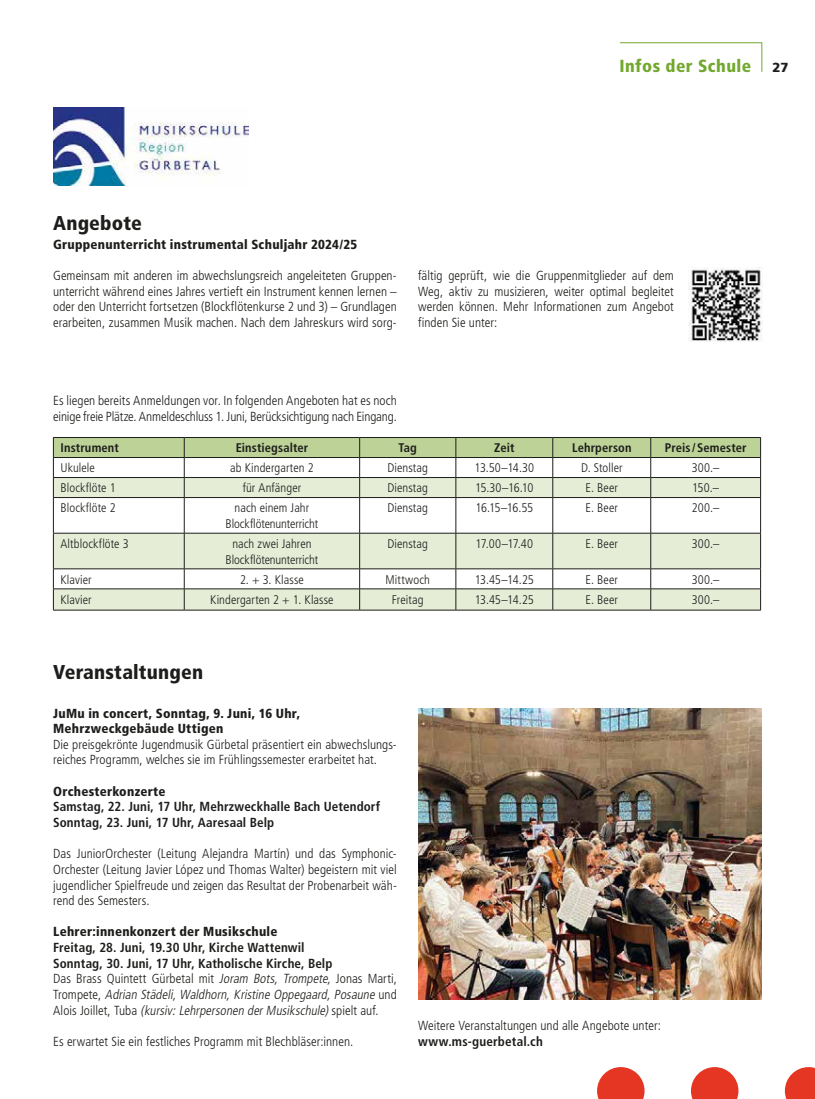
<style>
.page{position:relative;width:815px;height:1099px;background:#fff}
.page>*{position:absolute;margin:0;border:0;box-sizing:border-box;transform-origin:0 0}
.t1{font:900 condensed 20px "Frutiger LT Std";letter-spacing:.01em;color:#1d1d1b}
.t2{font:900 condensed 17.5px "Frutiger LT Std";letter-spacing:.025em;color:#72a82d}
.t3{font:300 condensed 13.12px/15.6px "Frutiger LT Std";letter-spacing:.005em;color:#1d1d1b;text-align:justify}
.t4{font:italic 300 condensed 13.12px/15.6px "Frutiger LT Std";color:#1d1d1b}
.t5{font:900 condensed 13.12px/15.6px "Frutiger LT Std";letter-spacing:.02em;color:#1d1d1b}
.t6{font:700 condensed 13.12px/15.6px "Frutiger LT Std";letter-spacing:.01em;color:#1d1d1b}
.t7{font:300 condensed 12.5px/15.6px "Frutiger LT Std";letter-spacing:.005em;color:#1d1d1b;text-align:center}
.t8{font:700 condensed 12.5px "Frutiger LT Std";letter-spacing:.01em;color:#1d1d1b}
.s1{font-stretch:normal;font-size:13.12px;color:#1d1d1b}
.s2{font-weight:700;font-style:normal}
.s3{font-style:normal}
</style>
<div class="page">
<hr style="left:620px;top:42px;width:142px;height:1px;background:#72a82d">
<svg style="left:691px;top:1067px;width:47px;height:31px"></svg>
<svg style="left:785px;top:1067px;width:30px;height:31px"></svg>
<svg style="left:597px;top:1067px;width:48px;height:31px"></svg>
<svg style="left:761px;top:43px;width:1px;height:29px"></svg>
<img style="left:418px;top:708px;width:344px;height:291px">
<img style="left:53px;top:108px;width:195px;height:77px">
<svg style="left:54px;top:498px;width:706px;height:112px;fill:#e5edd7"></svg>
<svg style="left:53px;top:437px;width:708px;height:60px"></svg>
<hr style="left:53px;top:498px;width:1px;height:35px;background:#1d1d1b">
<hr style="left:53px;top:497px;width:131px;height:1px;background:#1d1d1b">
<hr style="left:184px;top:498px;width:1px;height:35px;background:#1d1d1b">
<hr style="left:184px;top:497px;width:176px;height:1px;background:#1d1d1b">
<hr style="left:360px;top:497px;width:96px;height:1px;background:#1d1d1b">
<hr style="left:456px;top:497px;width:97px;height:1px;background:#1d1d1b">
<hr style="left:553px;top:497px;width:98px;height:1px;background:#1d1d1b">
<hr style="left:651px;top:497px;width:110px;height:1px;background:#1d1d1b">
<hr style="left:359px;top:498px;width:1px;height:35px;background:#1d1d1b">
<hr style="left:456px;top:498px;width:1px;height:35px;background:#1d1d1b">
<hr style="left:553px;top:498px;width:1px;height:35px;background:#1d1d1b">
<hr style="left:650px;top:498px;width:1px;height:35px;background:#1d1d1b">
<hr style="left:760px;top:498px;width:1px;height:35px;background:#1d1d1b">
<hr style="left:53px;top:533px;width:1px;height:35px;background:#1d1d1b">
<hr style="left:53px;top:533px;width:131px;height:1px;background:#1d1d1b">
<hr style="left:184px;top:533px;width:1px;height:35px;background:#1d1d1b">
<hr style="left:184px;top:533px;width:176px;height:1px;background:#1d1d1b">
<hr style="left:360px;top:533px;width:96px;height:1px;background:#1d1d1b">
<hr style="left:456px;top:533px;width:97px;height:1px;background:#1d1d1b">
<hr style="left:553px;top:533px;width:98px;height:1px;background:#1d1d1b">
<hr style="left:651px;top:533px;width:110px;height:1px;background:#1d1d1b">
<hr style="left:359px;top:533px;width:1px;height:35px;background:#1d1d1b">
<hr style="left:456px;top:533px;width:1px;height:35px;background:#1d1d1b">
<hr style="left:553px;top:533px;width:1px;height:35px;background:#1d1d1b">
<hr style="left:650px;top:533px;width:1px;height:35px;background:#1d1d1b">
<hr style="left:760px;top:533px;width:1px;height:35px;background:#1d1d1b">
<hr style="left:53px;top:568px;width:131px;height:1px;background:#1d1d1b">
<hr style="left:184px;top:568px;width:176px;height:1px;background:#1d1d1b">
<hr style="left:360px;top:568px;width:96px;height:1px;background:#1d1d1b">
<hr style="left:456px;top:568px;width:97px;height:1px;background:#1d1d1b">
<hr style="left:553px;top:568px;width:98px;height:1px;background:#1d1d1b">
<hr style="left:651px;top:568px;width:110px;height:1px;background:#1d1d1b">
<svg style="left:53px;top:569px;width:1px;height:41px"></svg>
<hr style="left:53px;top:588px;width:131px;height:1px;background:#1d1d1b">
<hr style="left:53px;top:610px;width:131px;height:1px;background:#1d1d1b">
<svg style="left:184px;top:569px;width:1px;height:41px"></svg>
<hr style="left:184px;top:588px;width:176px;height:1px;background:#1d1d1b">
<hr style="left:360px;top:588px;width:96px;height:1px;background:#1d1d1b">
<hr style="left:456px;top:588px;width:97px;height:1px;background:#1d1d1b">
<hr style="left:553px;top:588px;width:98px;height:1px;background:#1d1d1b">
<hr style="left:651px;top:588px;width:110px;height:1px;background:#1d1d1b">
<svg style="left:359px;top:569px;width:1px;height:41px"></svg>
<svg style="left:456px;top:569px;width:1px;height:41px"></svg>
<svg style="left:553px;top:569px;width:1px;height:41px"></svg>
<svg style="left:650px;top:569px;width:1px;height:41px"></svg>
<svg style="left:760px;top:569px;width:1px;height:41px"></svg>
<hr style="left:184px;top:610px;width:176px;height:1px;background:#1d1d1b">
<hr style="left:360px;top:610px;width:96px;height:1px;background:#1d1d1b">
<hr style="left:456px;top:610px;width:97px;height:1px;background:#1d1d1b">
<hr style="left:553px;top:610px;width:98px;height:1px;background:#1d1d1b">
<hr style="left:651px;top:610px;width:110px;height:1px;background:#1d1d1b">
<img style="left:688px;top:268px;width:75px;height:74px">
<h2 class="t2" style="left:619px;top:55px;width:171px">Infos der Schule <span class="s1">27</span></h2>
<h1 class="t1" style="left:53px;top:211px;width:90px">Angebote</h1>
<p class="t5" style="left:53px;top:236px;width:306px">Gruppenunterricht instrumental Schuljahr 2024/25</p>
<p class="t3" style="left:53px;top:268px;width:345px">Gemeinsam mit anderen im abwechslungsreich angeleiteten Gruppen&shy;unterricht während eines Jahres vertieft ein Instrument kennen lernen – oder den Unterricht fortsetzen (Blockflötenkurse 2 und 3) – Grundlagen erarbeiten, zusammen Musik machen. Nach dem Jahreskurs wird sorg-</p>
<p class="t3" style="left:418px;top:268px;width:257px">fältig geprüft, wie die Gruppenmitglieder auf dem Weg, aktiv zu musizieren, weiter optimal begleitet werden können. Mehr Informationen zum Angebot finden Sie unter:</p>
<p class="t3" style="left:53px;top:393px;width:345px">Es liegen bereits Anmeldungen vor. In folgenden Angeboten hat es noch einige freie Plätze. Anmeldeschluss 1. Juni, Berücksichtigung nach Eingang.</p>
<p class="t8" style="left:60px;top:440px;width:60px">Instrument</p>
<p class="t8" style="left:236px;top:440px;width:74px">Einstiegsalter</p>
<p class="t8" style="left:398px;top:440px;width:20px">Tag</p>
<p class="t8" style="left:494px;top:440px;width:22px">Zeit</p>
<p class="t8" style="left:572px;top:440px;width:61px">Lehrperson</p>
<p class="t8" style="left:665px;top:440px;width:83px">Preis / Semester</p>
<p class="t7" style="left:60px;top:460px;width:36px">Ukulele</p>
<p class="t7" style="left:230px;top:460px;width:85px">ab Kindergarten 2</p>
<p class="t7" style="left:387px;top:460px;width:42px">Dienstag</p>
<p class="t7" style="left:475px;top:460px;width:61px">13.50–14.30</p>
<p class="t7" style="left:581px;top:460px;width:43px">D. Stoller</p>
<p class="t7" style="left:692px;top:460px;width:29px">300.–</p>
<p class="t7" style="left:60px;top:480px;width:57px">Blockflöte 1</p>
<p class="t7" style="left:243px;top:480px;width:60px">für Anfänger</p>
<p class="t7" style="left:387px;top:480px;width:42px">Dienstag</p>
<p class="t7" style="left:475px;top:480px;width:60px">15.30–16.10</p>
<p class="t7" style="left:586px;top:480px;width:34px">E. Beer</p>
<p class="t7" style="left:692px;top:480px;width:28px">150.–</p>
<p class="t7" style="left:60px;top:500px;width:57px">Blockflöte 2</p>
<p class="t7" style="left:226px;top:500px;width:94px">nach einem Jahr<br>Blockflötenunterricht</p>
<p class="t7" style="left:387px;top:500px;width:42px">Dienstag</p>
<p class="t7" style="left:475px;top:500px;width:59px">16.15–16.55</p>
<p class="t7" style="left:586px;top:500px;width:34px">E. Beer</p>
<p class="t7" style="left:692px;top:500px;width:29px">200.–</p>
<p class="t7" style="left:60px;top:536px;width:70px">Altblockflöte 3</p>
<p class="t7" style="left:226px;top:536px;width:94px">nach zwei Jahren<br>Blockflötenunterricht</p>
<p class="t7" style="left:387px;top:536px;width:42px">Dienstag</p>
<p class="t7" style="left:475px;top:536px;width:59px">17.00–17.40</p>
<p class="t7" style="left:586px;top:536px;width:34px">E. Beer</p>
<p class="t7" style="left:692px;top:536px;width:29px">300.–</p>
<p class="t7" style="left:60px;top:571px;width:33px">Klavier</p>
<p class="t7" style="left:240px;top:571px;width:65px">2. + 3. Klasse</p>
<p class="t7" style="left:385px;top:571px;width:46px">Mittwoch</p>
<p class="t7" style="left:475px;top:571px;width:61px">13.45–14.25</p>
<p class="t7" style="left:586px;top:571px;width:34px">E. Beer</p>
<p class="t7" style="left:692px;top:571px;width:29px">300.–</p>
<p class="t7" style="left:60px;top:591px;width:33px">Klavier</p>
<p class="t7" style="left:210px;top:591px;width:125px">Kindergarten 2 + 1. Klasse</p>
<p class="t7" style="left:392px;top:591px;width:33px">Freitag</p>
<p class="t7" style="left:475px;top:591px;width:61px">13.45–14.25</p>
<p class="t7" style="left:586px;top:591px;width:34px">E. Beer</p>
<p class="t7" style="left:692px;top:591px;width:29px">300.–</p>
<h1 class="t1" style="left:53px;top:660px;width:152px">Veranstaltungen</h1>
<p class="t5" style="left:53px;top:705px;width:248px">JuMu in concert, Sonntag, 9. Juni, 16 Uhr,<br>Mehrzweckgebäude Uttigen</p>
<p class="t3" style="left:53px;top:736px;width:345px">Die preisgekrönte Jugendmusik Gürbetal präsentiert ein abwechslungs&shy;reiches Programm, welches sie im Frühlingssemester erarbeitet hat.</p>
<p class="t5" style="left:53px;top:783px;width:114px">Orchesterkonzerte</p>
<p class="t6" style="left:53px;top:799px;width:329px">Samstag, 22. Juni, 17 Uhr, Mehrzweckhalle Bach Uetendorf<br>Sonntag, 23. Juni, 17 Uhr, Aaresaal Belp</p>
<p class="t3" style="left:53px;top:846px;width:345px">Das JuniorOrchester (Leitung Alejandra Martín) und das Symphonic-Orchester (Leitung Javier López und Thomas Walter) begeistern mit viel jugendlicher Spielfreude und zeigen das Resultat der Probenarbeit wäh&shy;rend des Semesters.</p>
<p class="t5" style="left:53px;top:924px;width:226px">Lehrer:innenkonzert der Musikschule</p>
<p class="t4" style="left:53px;top:939px;width:345px"><span class="s2">Freitag, 28. Juni, 19.30 Uhr, Kirche Wattenwil<br>Sonntag, 30. Juni, 17 Uhr, Katholische Kirche, Belp<br></span><span class="s3">Das Brass Quintett Gürbetal mit</span> Joram Bots, Trompete, <span class="s3">Jonas Marti, Tr o m p e t e ,</span> Adrian Städeli, Waldhorn, Kristine Oppegaard, Posaune <span class="s3">u n d A l o i s J o i l l e t , Tu b a</span> (kursiv:Lehrpersonen derMusikschule)<span class="s3">s p i e l t a u f .</span></p>
<p class="t3" style="left:53px;top:1033px;width:302px">Es erwartet Sie ein festliches Programm mit Blechbläser:innen.</p>
<p class="t3" style="left:418px;top:1018px;width:244px">Weitere Veranstaltungen und alle Angebote unter:</p>
<p class="t6" style="left:418px;top:1033px;width:126px">www.ms-guerbetal.ch</p>
</div>
